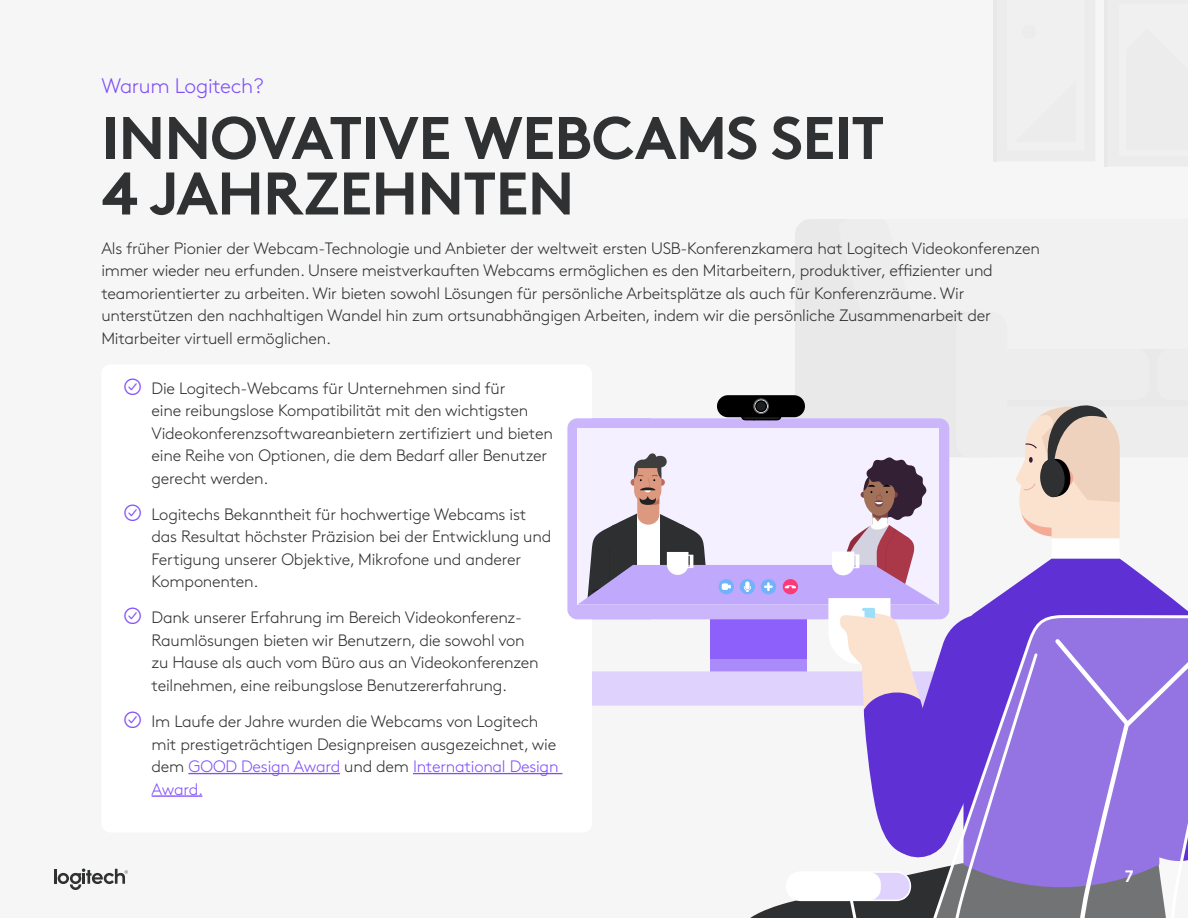
<style>
.page{position:relative;width:1188px;height:918px;background:#f6f6f6}
.page>*{position:absolute;margin:0;border:0;box-sizing:border-box;transform-origin:0 0}
.t1{font:700 60px/55.5px "Brown Pro";letter-spacing:-.015em;color:#2f3132}
.t2{font:300 21px "Brown Pro";letter-spacing:-.015em;color:#814efa}
.t3{font:300 16.5px/22.5px "Brown Pro";letter-spacing:-.015em;color:#2f3132}
.t4{font:700 16.5px "Brown Pro";color:#fff}
.s1{color:#814efa}
</style>
<div class="page">
<div style="left:101px;top:364px;width:491px;height:468px;background:#fff;border-radius:9px"></div>
<hr style="left:188px;top:773px;width:152px;height:1px;background:#814efa">
<hr style="left:413px;top:773px;width:149px;height:1px;background:#814efa">
<hr style="left:152px;top:795px;width:50px;height:2px;background:#814efa">
<svg style="left:567px;top:219px;width:621px;height:699px"></svg>
<hr style="left:993px;top:0;width:3px;height:161px;background:#cecece">
<hr style="left:1105px;top:0;width:3px;height:167px;background:#cecece">
<svg style="left:996px;top:0;width:1px;height:161px"></svg>
<hr style="left:54px;top:869px;width:3px;height:15px;background:#2f3132">
<svg style="left:58px;top:868px;width:70px;height:22px"></svg>
<p class="t2" style="left:101px;top:70px;width:164px">Warum Logitech?</p>
<h1 class="t1" style="left:101px;top:104px;width:785px">INNOVATIVE WEBCAMS SEIT<br>4 JAHRZEHNTEN</h1>
<p class="t3" style="left:101px;top:236px;width:940px">Als früher Pionier der Webcam-Technologie und Anbieter der weltweit ersten USB-Konferenzkamera hat Logitech Videokonferenzen immer wieder neu erfunden. Unsere meistverkauften Webcams ermöglichen es den Mitarbeitern, produktiver, effizienter und teamorientierter zu arbeiten. Wir bieten sowohl Lösungen für persönliche Arbeitsplätze als auch für Konferenzräume. Wir unterstützen den nachhaltigen Wandel hin zum ortsunabhängigen Arbeiten, indem wir die persönliche Zusammenarbeit der Mitarbeiter virtuell ermöglichen.</p>
<p class="t3" style="left:152px;top:376px;width:403px">Die Logitech-Webcams für Unternehmen sind für<br>eine reibungslose Kompatibilität mit den wichtigsten Videokonferenzsoftwareanbietern zertifiziert und bieten eine Reihe von Optionen, die dem Bedarf aller Benutzer gerecht werden.</p>
<p class="t3" style="left:152px;top:502px;width:401px">Logitechs Bekanntheit für hochwertige Webcams ist das Resultat höchster Präzision bei der Entwicklung und Fertigung unserer Objektive, Mikrofone und anderer Komponenten.</p>
<p class="t3" style="left:152px;top:605px;width:389px">Dank unserer Erfahrung im Bereich Videokonferenz-Raumlösungen bieten wir Benutzern, die sowohl von zu Hause als auch vom Büro aus an Videokonferenzen teilnehmen, eine reibungslose Benutzererfahrung.</p>
<p class="t3" style="left:152px;top:709px;width:408px">Im Laufe der Jahre wurden die Webcams von Logitech mit prestigeträchtigen Designpreisen ausgezeichnet, wie dem <span class="s1">GOOD Design Award</span> und dem <span class="s1">International Design Award.</span></p>
<p class="t4" style="left:1125px;top:863px;width:10px">7</p>
</div>
